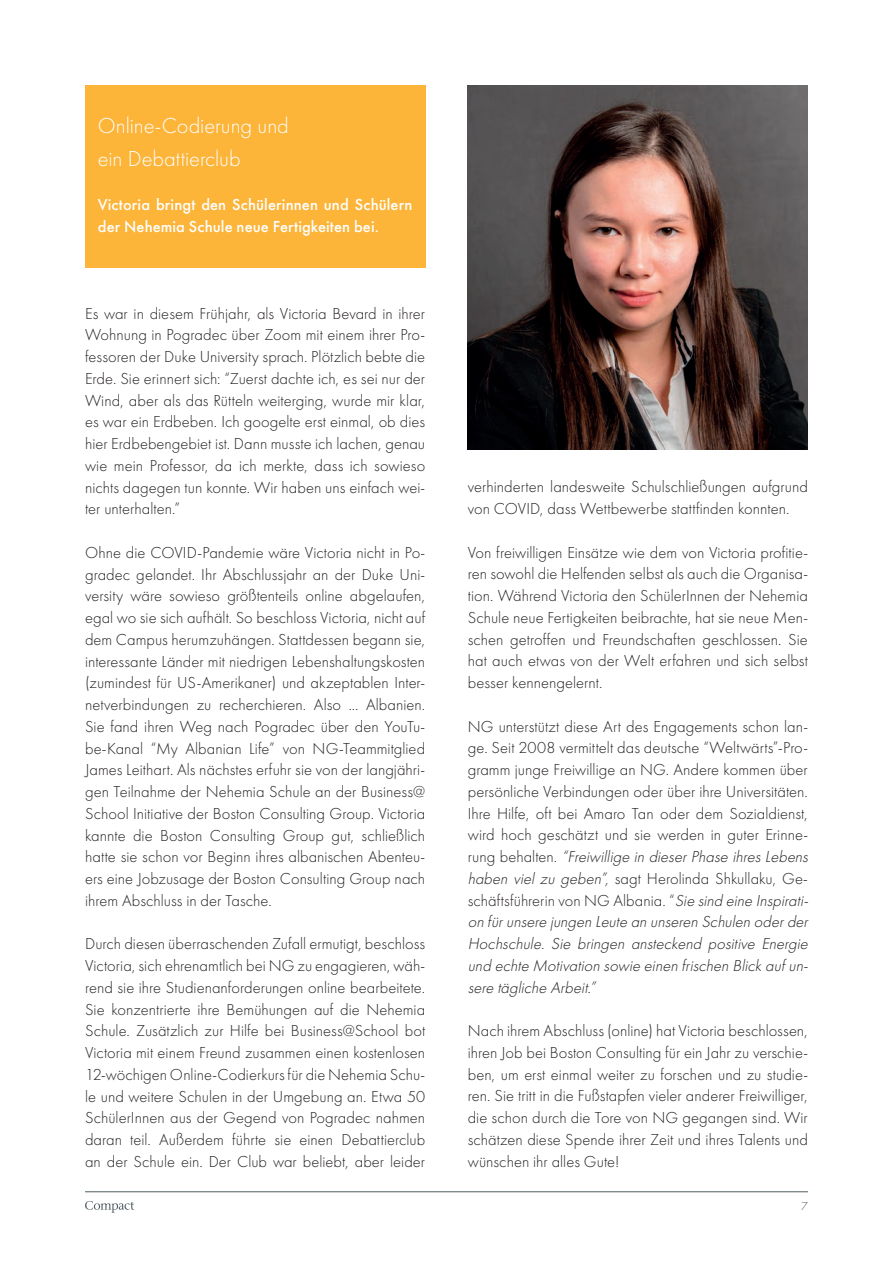
<style>
.page{position:relative;width:893px;height:1263px;background:#fff}
.page>*{position:absolute;margin:0;border:0;box-sizing:border-box;transform-origin:0 0}
.t1{font:300 22.5px/33px "Futura";letter-spacing:-.005em;color:#fff}
.t2{font:300 16.5px/21.8px "Futura";color:#231f20;text-align:justify}
.t3{font:500 16.5px/21.8px "Futura";letter-spacing:.005em;color:#fff}
.t4{font:300 12px "Futura";color:#4f5d60}
.s1{font-style:italic}
</style>
<div class="page">
<img style="left:468px;top:85px;width:340px;height:365px">
<hr style="left:85px;top:1191px;width:723px;height:1px;background:#4f5d60">
<svg style="left:85px;top:1201px;width:49px;height:12px"></svg>
<div style="left:85px;top:85px;width:340px;height:182px;background:#fcb439"></div>
<h1 class="t1" style="left:98px;top:110px;width:193px">Online-Codierung und ein Debattierclub</h1>
<p class="t3" style="left:98px;top:194px;width:316px">Victoria bringt den Schülerinnen und Schülern der Nehemia Schule neue Fertigkeiten bei.</p>
<p class="t2" style="left:85px;top:302px;width:342px">Es war in diesem Frühjahr, als Victoria Bevard in ihrer Wohnung in Pogradec über Zoom mit einem ihrer Pro&shy;fessoren der Duke University sprach. Plötzlich bebte die Erde. Sie erinnert sich: “Zuerst dachte ich, es sei nur der Wind, aber als das Rütteln weiterging, wurde mir klar, es war ein Erdbeben. Ich googelte erst einmal, ob dies hier Erdbebengebiet ist. Dann musste ich lachen, genau wie mein Professor, da ich merkte, dass ich sowieso nichts dagegen tun konnte. Wir haben uns einfach wei&shy;ter unterhalten.”</p>
<p class="t2" style="left:85px;top:542px;width:342px">Ohne die COVID-Pandemie wäre Victoria nicht in Po&shy;gradec gelandet. Ihr Abschlussjahr an der Duke Uni&shy;versity wäre sowieso größtenteils online abgelaufen, egal wo sie sich aufhält. So beschloss Victoria, nicht auf dem Campus herumzuhängen. Stattdessen begann sie, interessante Länder mit niedrigen Lebenshaltungskosten (zumindest für US-Amerikaner) und akzeptablen Inter&shy;netverbindungen zu recherchieren. Also ... Albanien.<br>Sie fand ihren Weg nach Pogradec über den YouTu&shy;be-Kanal “My Albanian Life” von NG-Teammitglied James Leithart. Als nächstes erfuhr sie von der langjähri&shy;gen Teilnahme der Nehemia Schule an der Business@ School Initiative der Boston Consulting Group. Victoria kannte die Boston Consulting Group gut, schließlich hatte sie schon vor Beginn ihres albanischen Abenteu&shy;ers eine Jobzusage der Boston Consulting Group nach ihrem Abschluss in der Tasche.</p>
<p class="t2" style="left:85px;top:933px;width:342px">Durch diesen überraschenden Zufall ermutigt, beschloss Victoria, sich ehrenamtlich bei NG zu engagieren, wäh&shy;rend sie ihre Studienanforderungen online bearbeitete.<br>Sie konzentrierte ihre Bemühungen auf die Nehemia Schule. Zusätzlich zur Hilfe bei Business@School bot Victoria mit einem Freund zusammen einen kostenlosen 12-wöchigen Online-Codierkurs für die Nehemia Schu&shy;le und weitere Schulen in der Umgebung an. Etwa 50<br>SchülerInnen aus der Gegend von Pogradec nahmen daran teil. Außerdem führte sie einen Debattierclub an der Schule ein. Der Club war beliebt, aber leider</p>
<p class="t2" style="left:468px;top:476px;width:342px">verhinderten landesweite Schulschließungen aufgrund von COVID, dass Wettbewerbe stattfinden konnten.</p>
<p class="t2" style="left:468px;top:541px;width:342px">Von freiwilligen Einsätze wie dem von Victoria profitie&shy;ren sowohl die Helfenden selbst als auch die Organisa&shy;tion. Während Victoria den SchülerInnen der Nehemia Schule neue Fertigkeiten beibrachte, hat sie neue Men&shy;schen getroffen und Freundschaften geschlossen. Sie hat auch etwas von der Welt erfahren und sich selbst besser kennengelernt.</p>
<p class="t2" style="left:468px;top:715px;width:345px;text-align:left">NG unterstützt diese Art des Engagements schon lan&shy;ge. Seit 2008 vermittelt das deutsche “Weltwärts”-Pro&shy;gramm junge Freiwillige an NG. Andere kommen über persönliche Verbindungen oder über ihre Universitäten.<br>Ihre Hilfe, oft bei Amaro Tan oder dem Sozialdienst, wird hoch geschätzt und sie werden in guter Erinne&shy;r u n g b e h a l te n . <span class="s1">“Freiwillige in dieser Phase ihres Lebens haben viel zu geben”,</span> sagt Herolinda Shkullaku, Ge&shy;schäftsführerin von NG Albania. “<span class="s1">Sie sind eine Inspirati&shy;on fürunsere jungen Leute an unseren Schulen oderder Hochschule. Sie bringen ansteckend positive Energie und echte Motivation sowie einen frischen Blick aufun&shy;sere tägliche Arbeit.”</span></p>
<p class="t2" style="left:468px;top:1020px;width:342px">Nach ihrem Abschluss (online) hat Victoria beschlossen, ihren Job bei Boston Consulting für ein Jahr zu verschie&shy;ben, um erst einmal weiter zu forschen und zu studie&shy;ren. Sie tritt in die Fußstapfen vieler anderer Freiwilliger, die schon durch die Tore von NG gegangen sind. Wir schätzen diese Spende ihrer Zeit und ihres Talents und wünschen ihr alles Gute!</p>
<p class="t4" style="left:801px;top:1199px;width:8px">7</p>
</div>
